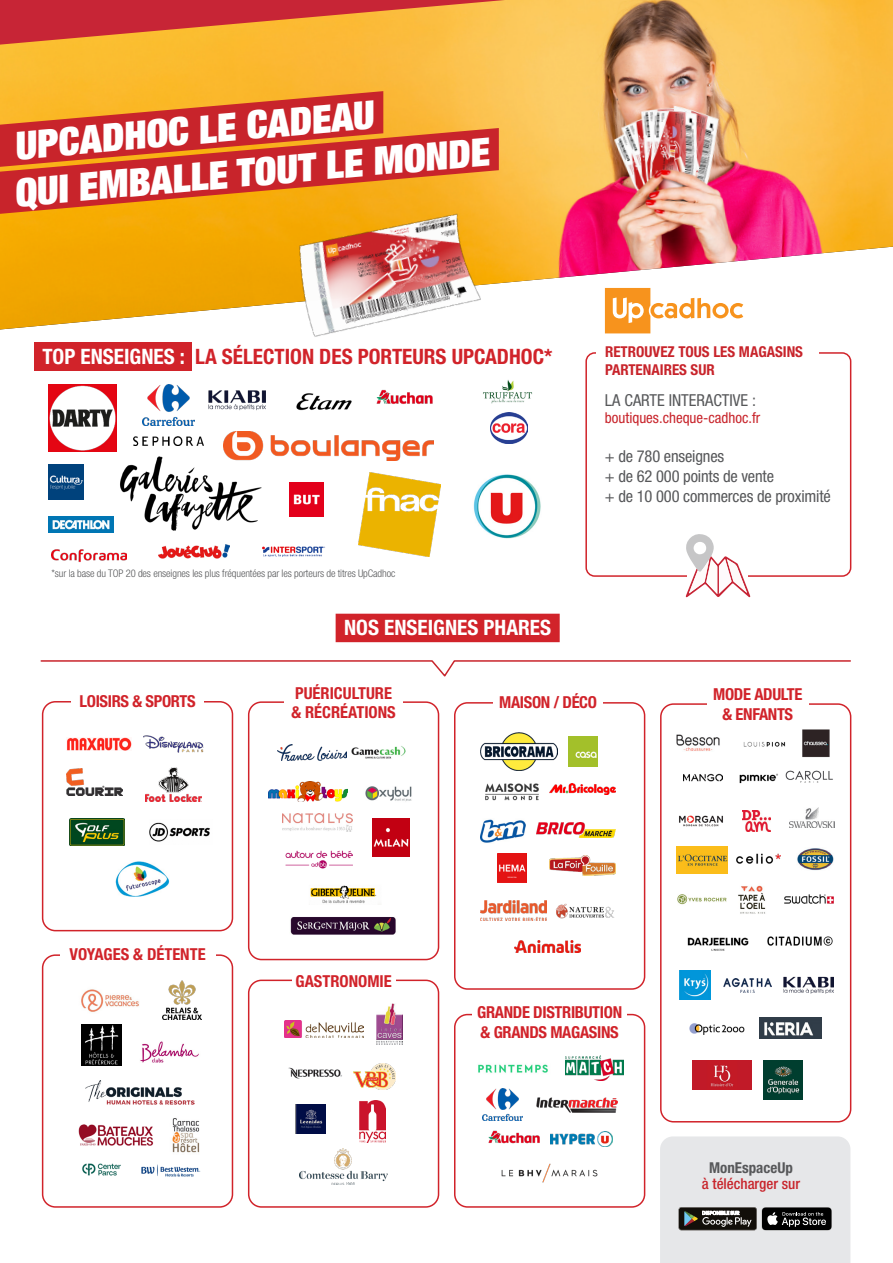
<style>
.page{position:relative;width:893px;height:1263px;background:#fff}
.page>*{position:absolute;margin:0;border:0;box-sizing:border-box;transform-origin:0 0}
.t1{font:900 condensed 39px "Helvetica Neue LT Pro";color:#fff}
.t2{font:700 condensed 21.15px "Helvetica Neue LT Pro";color:#d1232a}
.t3{font:700 condensed 21.15px "Helvetica Neue LT Pro";color:#fff}
.t4{font:condensed 16.5px/19.8px "Helvetica Neue LT Pro";letter-spacing:-.01em;color:#57585a}
.t5{font:700 condensed 16.5px "Helvetica Neue LT Pro";letter-spacing:-.02em;color:#d1232a}
.t6{font:700 condensed 16.5px "Helvetica Neue LT Pro";color:#d1232a}
.t7{font:700 condensed 15px "Helvetica Neue LT Pro";color:#c8242b}
.t8{font:condensed 15px "Helvetica Neue LT Pro";color:#c8242b}
.t9{font:500 condensed 15px "Helvetica Neue LT Pro";color:#c8242b}
.t10{font:700 condensed 15px "Helvetica Neue LT Pro";color:#57585a}
.t11{font:300 condensed 10.5px "Helvetica Neue LT Std";letter-spacing:-.01em;color:#57585a}
.s1{color:#fff}
</style>
<div class="page">
<img style="left:52px;top:549px;width:74px;height:13px">
<img style="left:108px;top:456px;width:154px;height:75px">
<img style="left:359px;top:472px;width:81px;height:84px">
<img style="left:483px;top:384px;width:50px;height:20px">
<img style="left:133px;top:436px;width:71px;height:9px">
<img style="left:490px;top:412px;width:37px;height:31px">
<img style="left:289px;top:482px;width:34px;height:34px">
<img style="left:473px;top:474px;width:68px;height:64px">
<img style="left:224px;top:431px;width:209px;height:29px">
<img style="left:158px;top:544px;width:71px;height:14px">
<img style="left:49px;top:517px;width:65px;height:16px">
<img style="left:49px;top:465px;width:35px;height:35px">
<img style="left:49px;top:384px;width:67px;height:68px">
<img style="left:296px;top:393px;width:56px;height:18px">
<img style="left:0;top:0;width:893px;height:329px">
<svg style="left:0;top:66px;width:425px;height:37px"></svg>
<svg style="left:0;top:103px;width:541px;height:137px"></svg>
<svg style="left:0;top:0;width:505px;height:45px"></svg>
<img style="left:229px;top:147px;width:313px;height:237px">
<svg style="left:660px;top:1136px;width:190px;height:127px"></svg>
<div style="left:248px;top:701px;width:191px;height:259px;border:2px solid #d1232a;border-radius:13px"></div>
<div style="left:284px;top:687px;width:119px;height:31px;background:#fff"></div>
<div style="left:248px;top:979px;width:191px;height:229px;border:2px solid #d1232a;border-radius:13px"></div>
<div style="left:42px;top:701px;width:191px;height:230px;border:2px solid #d1232a;border-radius:13px"></div>
<div style="left:72px;top:695px;width:132px;height:12px;background:#fff"></div>
<div style="left:292px;top:975px;width:103px;height:12px;background:#fff"></div>
<div style="left:454px;top:702px;width:191px;height:288px;border:2px solid #d1232a;border-radius:13px"></div>
<div style="left:493px;top:696px;width:110px;height:12px;background:#fff"></div>
<div style="left:660px;top:703px;width:191px;height:419px;border:2px solid #d1232a;border-radius:13px"></div>
<div style="left:707px;top:689px;width:102px;height:39px;background:#fff"></div>
<div style="left:42px;top:954px;width:191px;height:254px;border:2px solid #d1232a;border-radius:13px"></div>
<img style="left:144px;top:735px;width:60px;height:18px">
<img style="left:115px;top:861px;width:55px;height:36px">
<img style="left:150px;top:822px;width:60px;height:20px">
<img style="left:67px;top:768px;width:55px;height:28px">
<img style="left:69px;top:818px;width:55px;height:27px">
<img style="left:146px;top:768px;width:56px;height:34px">
<img style="left:67px;top:738px;width:64px;height:13px">
<img style="left:290px;top:916px;width:106px;height:19px">
<img style="left:351px;top:746px;width:54px;height:13px">
<img style="left:277px;top:744px;width:69px;height:16px">
<img style="left:310px;top:885px;width:67px;height:19px">
<img style="left:365px;top:786px;width:47px;height:16px">
<img style="left:268px;top:782px;width:79px;height:19px">
<img style="left:282px;top:814px;width:71px;height:18px">
<img style="left:372px;top:819px;width:38px;height:37px">
<img style="left:286px;top:850px;width:66px;height:19px">
<img style="left:498px;top:854px;width:28px;height:28px">
<img style="left:555px;top:903px;width:59px;height:16px">
<img style="left:480px;top:901px;width:66px;height:19px">
<img style="left:550px;top:783px;width:66px;height:12px">
<img style="left:485px;top:783px;width:54px;height:18px">
<img style="left:569px;top:737px;width:29px;height:29px">
<img style="left:550px;top:855px;width:66px;height:20px">
<img style="left:537px;top:822px;width:79px;height:15px">
<img style="left:480px;top:733px;width:78px;height:37px">
<img style="left:480px;top:819px;width:45px;height:24px">
<img style="left:514px;top:940px;width:66px;height:12px">
<img style="left:683px;top:773px;width:39px;height:9px">
<img style="left:677px;top:846px;width:50px;height:27px">
<img style="left:743px;top:741px;width:43px;height:6px">
<img style="left:678px;top:894px;width:48px;height:11px">
<img style="left:790px;top:808px;width:44px;height:19px">
<img style="left:739px;top:773px;width:39px;height:11px">
<img style="left:679px;top:815px;width:44px;height:12px">
<img style="left:784px;top:894px;width:50px;height:10px">
<img style="left:738px;top:885px;width:28px;height:29px">
<img style="left:737px;top:853px;width:44px;height:11px">
<img style="left:677px;top:735px;width:43px;height:16px">
<img style="left:802px;top:729px;width:28px;height:28px">
<img style="left:797px;top:848px;width:37px;height:22px">
<img style="left:763px;top:1060px;width:39px;height:39px">
<img style="left:785px;top:770px;width:48px;height:13px">
<img style="left:687px;top:937px;width:62px;height:14px">
<img style="left:689px;top:1023px;width:55px;height:11px">
<img style="left:742px;top:811px;width:29px;height:20px">
<img style="left:693px;top:1061px;width:58px;height:29px">
<img style="left:723px;top:979px;width:48px;height:13px">
<img style="left:784px;top:976px;width:49px;height:18px">
<img style="left:679px;top:970px;width:31px;height:29px">
<img style="left:767px;top:936px;width:66px;height:10px">
<img style="left:760px;top:1017px;width:61px;height:22px">
<img style="left:284px;top:1020px;width:80px;height:18px">
<img style="left:376px;top:1003px;width:27px;height:42px">
<img style="left:296px;top:1105px;width:30px;height:29px">
<img style="left:359px;top:1101px;width:26px;height:41px">
<img style="left:300px;top:1148px;width:87px;height:36px">
<img style="left:288px;top:1067px;width:54px;height:12px">
<img style="left:353px;top:1063px;width:42px;height:26px">
<div style="left:454px;top:1014px;width:191px;height:194px;border:2px solid #d1232a;border-radius:13px"></div>
<div style="left:473px;top:1006px;width:154px;height:32px;background:#fff"></div>
<img style="left:537px;top:1097px;width:80px;height:16px">
<img style="left:482px;top:1088px;width:41px;height:32px">
<img style="left:143px;top:384px;width:51px;height:42px">
<img style="left:501px;top:1163px;width:97px;height:20px">
<img style="left:488px;top:1130px;width:52px;height:14px">
<img style="left:376px;top:389px;width:57px;height:15px">
<img style="left:551px;top:1131px;width:61px;height:15px">
<img style="left:565px;top:1056px;width:58px;height:24px">
<img style="left:478px;top:1064px;width:70px;height:9px">
<div style="left:60px;top:948px;width:155px;height:12px;background:#fff"></div>
<img style="left:82px;top:1163px;width:39px;height:13px">
<img style="left:141px;top:1164px;width:60px;height:13px">
<img style="left:140px;top:1041px;width:59px;height:22px">
<img style="left:79px;top:1124px;width:74px;height:22px">
<img style="left:163px;top:980px;width:38px;height:40px">
<img style="left:81px;top:1025px;width:41px;height:40px">
<img style="left:81px;top:989px;width:58px;height:23px">
<img style="left:172px;top:1118px;width:28px;height:35px">
<img style="left:85px;top:1080px;width:109px;height:24px">
<svg style="left:605px;top:288px;width:138px;height:45px"></svg>
<div style="left:585px;top:352px;width:266px;height:225px;border:2px solid #d1232a;border-radius:9px"></div>
<div style="left:596px;top:346px;width:223px;height:47px;background:#fff"></div>
<svg style="left:685px;top:534px;width:65px;height:63px"></svg>
<img style="left:262px;top:546px;width:63px;height:11px">
<div style="left:336px;top:614px;width:224px;height:28px;background:#d1232a"></div>
<svg style="left:40px;top:660px;width:811px;height:17px"></svg>
<div style="left:34px;top:342px;width:157px;height:28px;background:#d1232a"></div>
<img style="left:208px;top:390px;width:58px;height:21px">
<p class="t1" style="left:12px;top:121px;width:362px;rotate:-5deg">UPCADHOC LE CADEAU</p>
<p class="t1" style="left:12px;top:168px;width:478px;rotate:-5deg">QUI EMBALLE TOUT LE MONDE</p>
<p class="t2" style="left:42px;top:344px;width:511px"><span class="s1">TOP ENSEIGNES :</span> LA SÉLECTION DES PORTEURS UPCADHOC*</p>
<p class="t11" style="left:52px;top:567px;width:345px">*sur la base du TOP 20 des enseignes les plus fréquentées par les porteurs de titres UpCadhoc</p>
<p class="t3" style="left:344px;top:615px;width:209px">NOS ENSEIGNES PHARES</p>
<p class="t7" style="left:605px;top:343px;width:200px">RETROUVEZ TOUS LES MAGASINS</p>
<p class="t7" style="left:605px;top:361px;width:111px">PARTENAIRES SUR</p>
<p class="t4" style="left:605px;top:390px;width:153px">LA CARTE INTERACTIVE :</p>
<p class="t8" style="left:605px;top:409px;width:157px">boutiques.cheque-cadhoc.fr</p>
<p class="t4" style="left:605px;top:446px;width:171px">+ de 780 enseignes<br>+ de 62 000 points de vente</p>
<p class="t4" style="left:605px;top:486px;width:228px">+ de 10 000 commerces de proximité</p>
<p class="t5" style="left:80px;top:691px;width:118px">LOISIRS &amp; SPORTS</p>
<p class="t6" style="left:295px;top:683px;width:98px">PUÉRICULTURE</p>
<p class="t6" style="left:291px;top:702px;width:106px">&amp; RÉCRÉATIONS</p>
<p class="t5" style="left:499px;top:692px;width:99px">MAISON / DÉCO</p>
<p class="t5" style="left:713px;top:685px;width:91px">MODE ADULTE</p>
<p class="t5" style="left:722px;top:704px;width:72px">&amp; ENFANTS</p>
<p class="t6" style="left:69px;top:944px;width:138px">VOYAGES &amp; DÉTENTE</p>
<p class="t6" style="left:295px;top:971px;width:98px">GASTRONOMIE</p>
<p class="t5" style="left:477px;top:1002px;width:146px">GRANDE DISTRIBUTION</p>
<p class="t5" style="left:481px;top:1022px;width:140px">&amp; GRANDS MAGASINS</p>
<p class="t10" style="left:709px;top:1158px;width:85px">MonEspaceUp</p>
<p class="t9" style="left:702px;top:1174px;width:100px">à télécharger sur</p>
</div>
